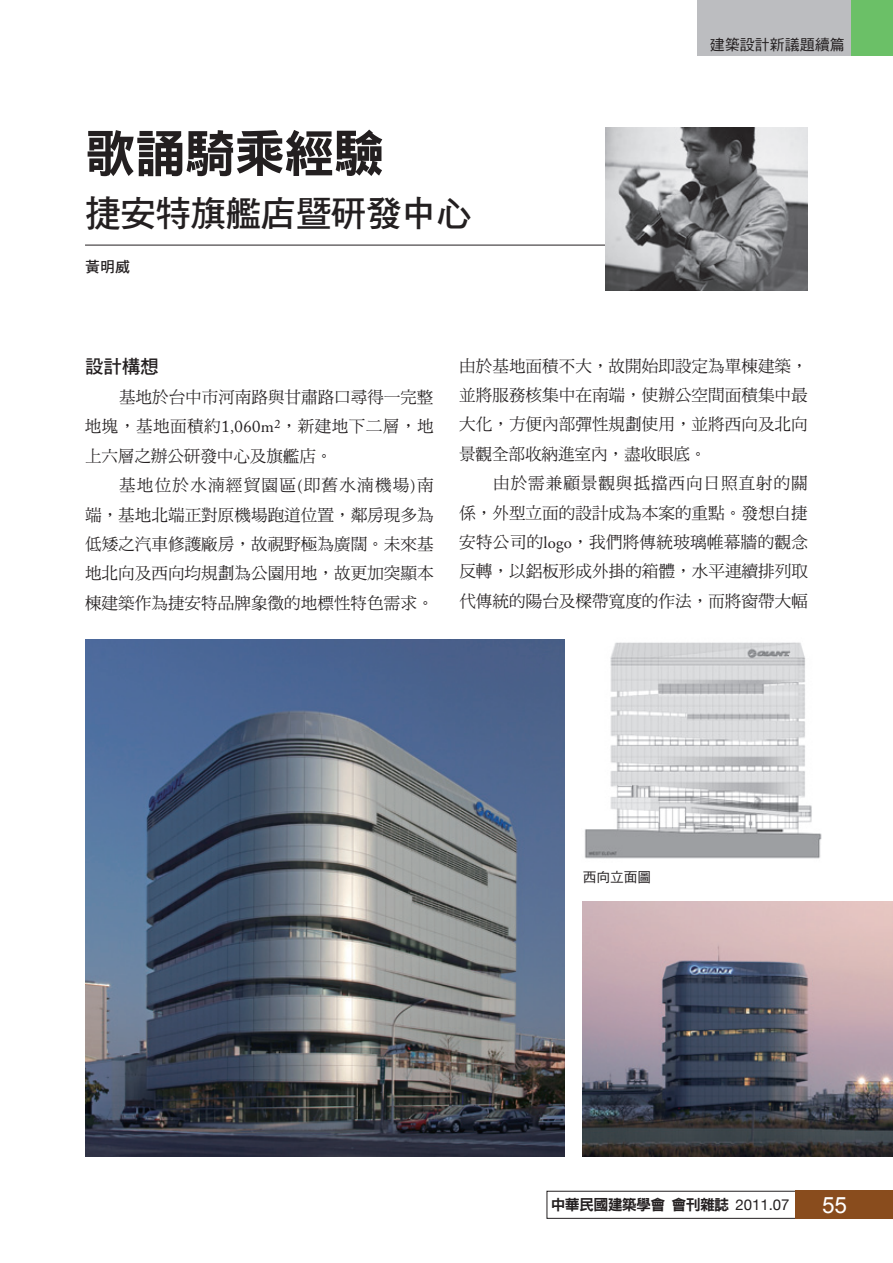
<style>
.page{position:relative;width:893px;height:1263px;background:#fff}
.page>*{position:absolute;margin:0;border:0;box-sizing:border-box;transform-origin:0 0}
.t1{font:51px "DF Hei Std W9";letter-spacing:-.025em;color:#231f20}
.t2{font:36px "DF Hei Std W7";letter-spacing:-.025em;color:#231f20}
.t3{font:22.5px "Arial";color:#fff}
.t4{font:18.6px "DF Hei Std W7";color:#231f20}
.t5{font:16.65px/29.4px "DF Ming Std W5";letter-spacing:-.005em;color:#231f20;text-align:justify}
.t6{font:15px "DF Hei Std W9";letter-spacing:-.05em;color:#231f20}
.t7{font:15px "DF Hei Std W5";color:#231f20}
.t8{font:15px "DF Hei Std W7";color:#231f20}
.t9{font:13.8px "DF Hei Std W5";letter-spacing:-.01em;color:#231f20}
.s1{font-family:"Adobe Caslon Pro"}
.s2{font-family:"Adobe Garamond Pro"}
.s3{font-family:"Helvetica Neue"}
</style>
<div class="page">
<svg style="left:547px;top:1191px;width:249px;height:27px"></svg>
<div style="left:796px;top:1191px;width:97px;height:28px;background:#894c1d"></div>
<hr style="left:85px;top:245px;width:557px;height:1px;background:#231f20">
<img style="left:85px;top:639px;width:480px;height:518px">
<img style="left:584px;top:642px;width:238px;height:217px">
<img style="left:583px;top:901px;width:310px;height:256px">
<div style="left:698px;top:0;width:195px;height:55px;background:#bcbdc0"></div>
<div style="left:852px;top:0;width:41px;height:55px;background:#6bc067"></div>
<img style="left:605px;top:128px;width:203px;height:162px">
<h1 class="t1" style="left:85px;top:126px;width:301px">歌誦騎乘經驗</h1>
<h2 class="t2" style="left:85px;top:194px;width:388px">捷安特旗艦店暨研發中心</h2>
<p class="t8" style="left:85px;top:258px;width:46px">黃明威</p>
<p class="t7" style="left:710px;top:37px;width:137px">建築設計新議題續篇</p>
<p class="t4" style="left:85px;top:356px;width:75px">設計構想</p>
<p class="t5" style="left:85px;top:382px;width:350px;text-indent:34px">基地於台中市河南路與甘肅路口尋得一完整地塊，基地面積約<span class="s1">1</span><span class="s2">,</span><span class="s1">060</span><span class="s2">m</span><sup>2</sup>，新建地下二層，地上六層之辦公研發中心及旗艦店。</p>
<p class="t5" style="left:85px;top:470px;width:350px;text-indent:34px">基地位於水湳經貿園區<span class="s2">(</span>即舊水湳機場<span class="s2">)</span>南端，基地北端正對原機場跑道位置，鄰房現多為低矮之汽車修護廠房，故視野極為廣闊。未來基地北向及西向均規劃為公園用地，故更加突顯本棟建築作為捷安特品牌象徵的地標性特色需求。</p>
<p class="t5" style="left:459px;top:351px;width:350px">由於基地面積不大，故開始即設定為單棟建築，並將服務核集中在南端，使辦公空間面積集中最大化，方便內部彈性規劃使用，並將西向及北向景觀全部收納進室內，盡收眼底。</p>
<p class="t5" style="left:459px;top:468px;width:350px;text-indent:34px">由於需兼顧景觀與抵擋西向日照直射的關係，外型立面的設計成為本案的重點。發想自捷安特公司的<span class="s2">logo</span>，我們將傳統玻璃帷幕牆的觀念反轉，以鋁板形成外掛的箱體，水平連續排列取代傳統的陽台及樑帶寬度的作法，而將窗帶大幅</p>
<p class="t9" style="left:583px;top:870px;width:70px">西向立面圖</p>
<p class="t6" style="left:551px;top:1196px;width:240px">中華民國建築學會會刊雜誌 <span class="s3">2011.07</span></p>
<h3 class="t3" style="left:822px;top:1190px;width:26px">55</h3>
</div>
